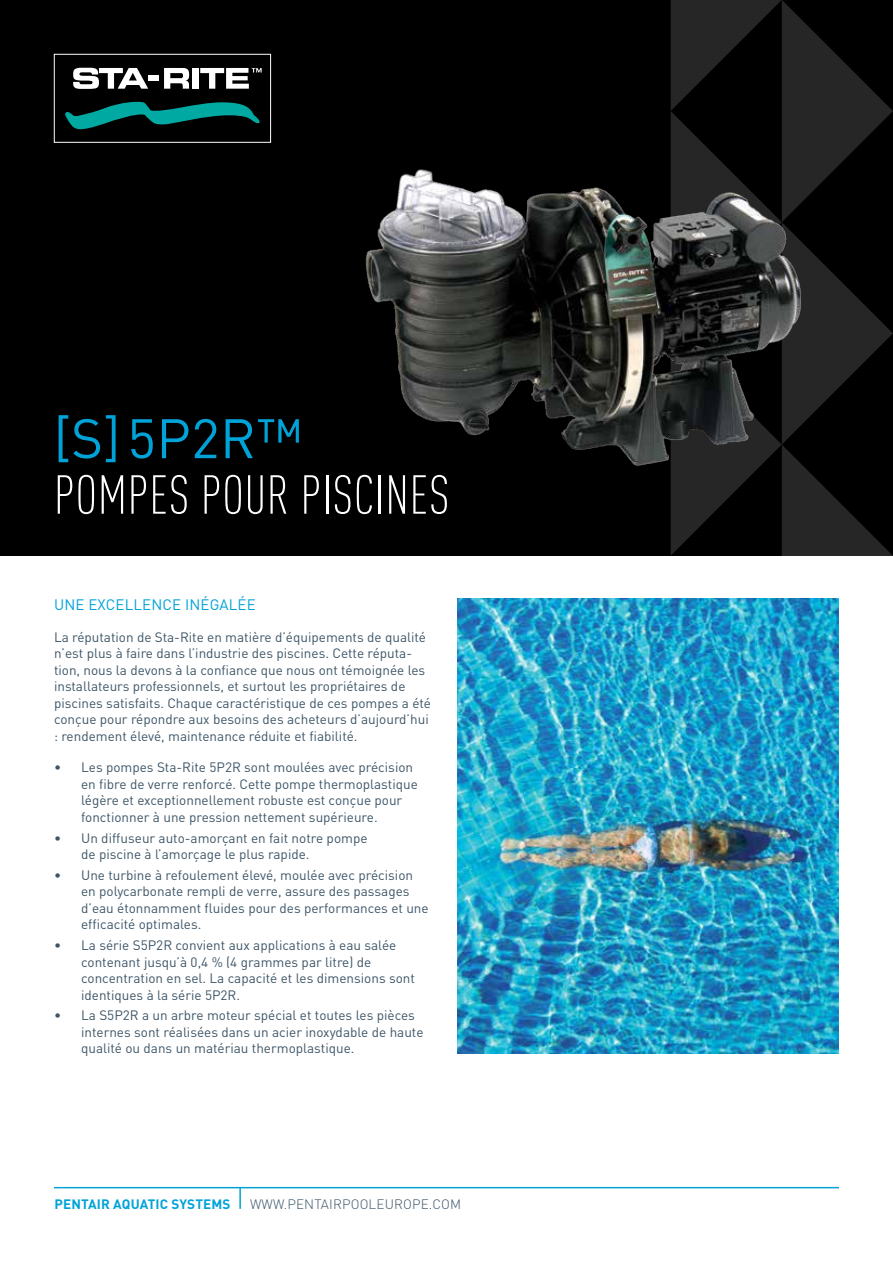
<style>
.page{position:relative;width:893px;height:1263px;background:#fff}
.page>*{position:absolute;margin:0;border:0;box-sizing:border-box;transform-origin:0 0}
.t1{font:54.75px "DIN Pro";color:#00a3d8}
.t2{font:300 condensed 54px "DIN Pro";letter-spacing:.01em;color:#fff}
.t3{font:15px "DIN Pro";letter-spacing:.01em;color:#00a3d8}
.t4{font:13.5px/16.5px "DIN Pro";color:#3d5567}
.t5{font:13.5px/16.5px "DIN Pro";color:#3d5567}
.t6{font:300 13.5px "DIN Pro";letter-spacing:.01em;color:#3d5567}
.t7{font:700 13.5px "DIN Pro";letter-spacing:.01em;color:#00a3d8}
</style>
<div class="page">
<div style="left:0;top:0;width:893px;height:556px;background:#000"></div>
<svg style="left:671px;top:0;width:222px;height:599px"></svg>
<div style="left:54px;top:54px;width:217px;height:89px;background:#000;border:1px solid #fff"></div>
<svg style="left:73px;top:68px;width:75px;height:21px"></svg>
<div style="left:149px;top:76px;width:10px;height:5px;background:#fff"></div>
<svg style="left:164px;top:68px;width:25px;height:21px"></svg>
<div style="left:192px;top:68px;width:7px;height:21px;background:#fff"></div>
<svg style="left:65px;top:101px;width:195px;height:28px"></svg>
<svg style="left:200px;top:68px;width:62px;height:21px"></svg>
<hr style="left:54px;top:1187px;width:785px;height:1px;background:#00a3d8">
<hr style="left:239px;top:1187px;width:2px;height:22px;background:#00a3d8">
<img style="left:365px;top:166px;width:444px;height:308px">
<img style="left:457px;top:599px;width:382px;height:454px">
<h1 class="t1" style="left:54px;top:395px;width:250px">[s]5P2R™</h1>
<h2 class="t2" style="left:54px;top:457px;width:397px">POMPES POUR PISCINES</h2>
<p class="t3" style="left:54px;top:595px;width:203px">Une excellence inégalée</p>
<p class="t5" style="left:54px;top:628px;width:379px">La réputation de Sta-Rite en matière d’équipements de qualité n’est plus à faire dans l’industrie des piscines. Cette réputa&shy;tion, nous la devons à la confiance que nous ont témoignée les installateurs professionnels, et surtout les propriétaires de piscines satisfaits. Chaque caractéristique de ces pompes a été conçue pour répondre aux besoins des acheteurs d’aujourd’hui : rendement élevé, maintenance réduite et fiabilité.</p>
<p class="t4" style="left:81px;top:758px;width:338px;text-indent:-27px">• Les pompes Sta-Rite 5P2R sont moulées avec précision en fibre de verre renforcé. Cette pompe thermoplastique légère et exceptionnellement robuste est conçue pour fonctionner à une pression nettement supérieure.</p>
<p class="t4" style="left:81px;top:828px;width:288px;text-indent:-27px">• Un diffuseur auto-amorçant en fait notre pompe de piscine à l’amorçage le plus rapide.</p>
<p class="t4" style="left:81px;top:865px;width:349px;text-indent:-27px">• Une turbine à refoulement élevé, moulée avec précision en polycarbonate rempli de verre, assure des passages d’eau étonnamment fluides pour des performances et une efficacité optimales.</p>
<p class="t4" style="left:81px;top:936px;width:335px;text-indent:-27px">• La série S5P2R convient aux applications à eau salée contenant jusqu’à 0,4 % (4 grammes par litre) de concentration en sel. La capacité et les dimensions sont identiques à la série 5P2R.</p>
<p class="t4" style="left:81px;top:1006px;width:344px;text-indent:-27px">• La S5P2R a un arbre moteur spécial et toutes les pièces internes sont réalisées dans un acier inoxydable de haute qualité ou dans un matériau thermoplastique.</p>
<p class="t7" style="left:54px;top:1195px;width:178px">PENTAIR AQUATI C SYSTE MS</p>
<p class="t6" style="left:250px;top:1195px;width:213px">WWW.PENTAIRPOOLEUROPE.COM</p>
</div>
